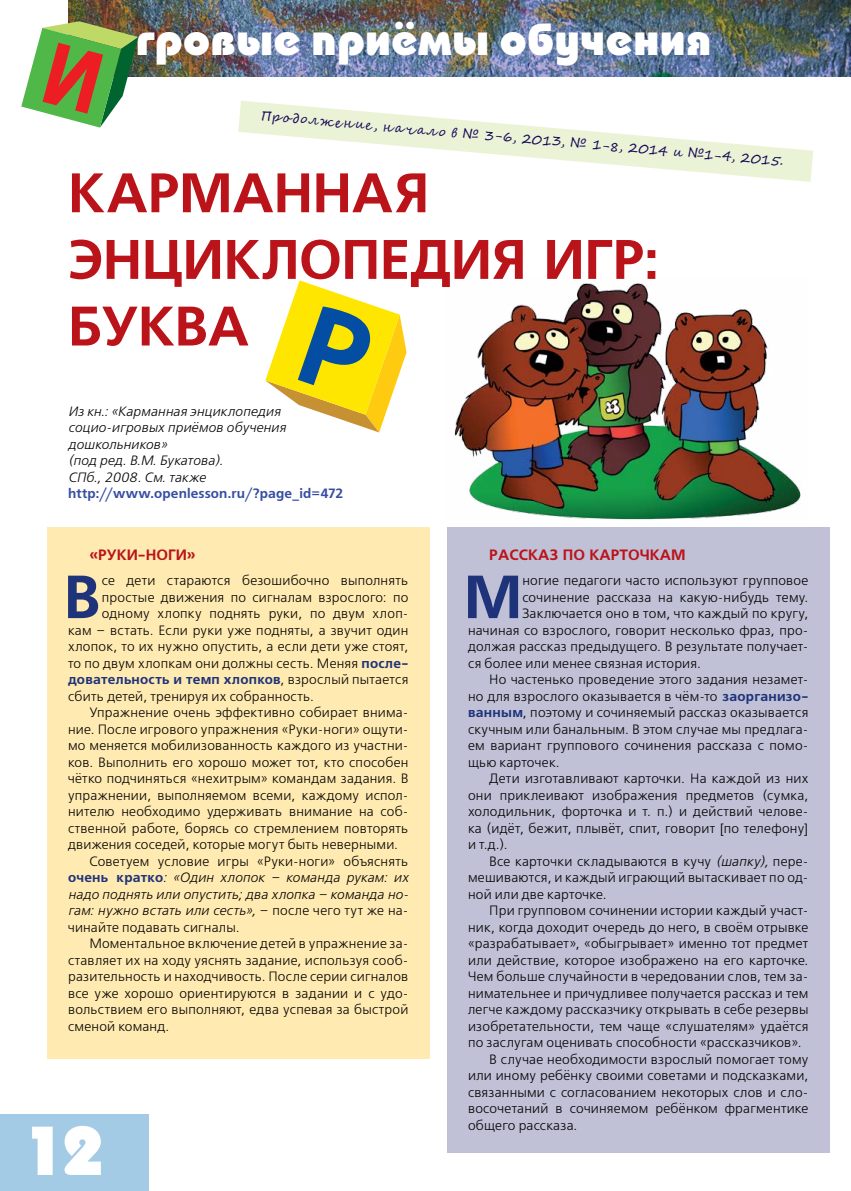
<style>
.page{position:relative;width:851px;height:1191px;background:#fff}
.page>*{position:absolute;margin:0;border:0;box-sizing:border-box;transform-origin:0 0}
.t1{font:800 69px "Bauhaus C";color:#fff}
.t2{font:700 60.6px "Free Set C";color:#1e3379}
.t3{font:700 55.5px/66.6px "Free Set C";letter-spacing:-.005em;color:#ba141a}
.t4{font:800 45px "Bauhaus C";letter-spacing:.01em;color:#fff}
.t5{font:700 15px "Free Set C";color:#ba141a}
.t6{font:13.5px "Free Set C";letter-spacing:.015em;color:#000}
.t7{font:italic 13.5px/16.5px "Free Set C";letter-spacing:.015em;color:#000}
.t8{font:13.5px "Segoe Script";color:#150958}
.t9{font:700 13.5px "Free Set C";letter-spacing:.02em;color:#1e3379}
.t10{font:700 13.5px "Free Set C";letter-spacing:.01em;color:#374fa2}
.s1{font-weight:700;color:#1e3379}
.s2{font-weight:400;color:#000}
.s3{font-weight:700;font-style:normal;color:#1e3379}
.s4{font-style:normal}
.s5{font-style:italic}
</style>
<div class="page">
<div style="left:0;top:1114px;width:149px;height:77px;background:#a4cbe6"></div>
<div style="left:446px;top:527px;width:383px;height:625px;background:#c0c0d6"></div>
<div style="left:47px;top:527px;width:382px;height:532px;background:#ffeab1"></div>
<img style="left:68px;top:0;width:782px;height:77px">
<svg style="left:21px;top:21px;width:117px;height:107px"></svg>
<svg style="left:238px;top:101px;width:575px;height:81px"></svg>
<svg style="left:265px;top:280px;width:141px;height:152px"></svg>
<img style="left:454px;top:283px;width:347px;height:237px">
<hr style="left:850px;top:606px;width:1px;height:585px;background:#f3d9b8">
<h3 class="t4" style="left:136px;top:13px;width:576px">гровые приёмы обучения</h3>
<p class="t8" style="left:262px;top:104px;width:526px;rotate:5deg">Пр о долж е н и е, н ач ал о в № 3-6, 2013, № 1-8, 2014 и №1-4, 2015.</p>
<h3 class="t3" style="left:68px;top:162px;width:592px">КАРМАННАЯ<br>ЭНЦИКЛОПЕДИЯ ИГР:<br>БУКВА</h3>
<p class="t7" style="left:68px;top:404px;width:219px">Из кн.: «Карманная энциклопедия социо-игровых приёмов обучения дошкольников»<br>(под ред. В.М. Букатова).<br>СПб., 2008. См. также</p>
<p class="t10" style="left:68px;top:486px;width:277px">http://www.openlesson.ru/?page_id=472</p>
<p class="t5" style="left:89px;top:546px;width:108px">«РУКИ-НОГИ»</p>
<h2 class="t2" style="left:64px;top:562px;width:39px">В</h2>
<p class="t6" style="left:102px;top:573px;width:308px">се дети стараются безошибочно выполнять</p>
<p class="t6" style="left:102px;top:590px;width:308px">простые движения по сигналам взрослого: по</p>
<p class="t6" style="left:102px;top:606px;width:308px">одному хлопку поднять руки, по двум хлоп-</p>
<p class="t6" style="left:68px;top:623px;width:342px">кам – встать. Если руки уже подняты, а звучит один</p>
<p class="t6" style="left:68px;top:639px;width:342px">хлопок, то их нужно опустить, а если дети уже стоят,</p>
<p class="t6" style="left:68px;top:656px;width:342px">то по двум хлопкам они должны сесть. Меняя <span class="s1">после-</span></p>
<p class="t9" style="left:68px;top:672px;width:342px">довательность и темп хлопков<span class="s2">, взрослый пытается</span></p>
<p class="t6" style="left:68px;top:689px;width:247px">сбить детей, тренируя их собранность.</p>
<p class="t6" style="left:89px;top:705px;width:320px">Упражнение очень эффективно собирает внима-</p>
<p class="t6" style="left:68px;top:722px;width:342px">ние. После игрового упражнения «Руки-ноги» ощути-</p>
<p class="t6" style="left:68px;top:738px;width:342px">мо меняется мобилизованность каждого из участни-</p>
<p class="t6" style="left:68px;top:755px;width:342px">ков. Выполнить его хорошо может тот, кто способен</p>
<p class="t6" style="left:68px;top:771px;width:342px">чётко подчиняться «нехитрым» командам задания. В</p>
<p class="t6" style="left:68px;top:788px;width:342px">упражнении, выполняемом всеми, каждому испол-</p>
<p class="t6" style="left:68px;top:804px;width:342px">нителю необходимо удерживать внимание на соб-</p>
<p class="t6" style="left:68px;top:821px;width:342px">ственной работе, борясь со стремлением повторять</p>
<p class="t6" style="left:68px;top:837px;width:331px">движения соседей, которые могут быть неверными.</p>
<p class="t6" style="left:89px;top:854px;width:320px">Советуем условие игры «Руки-ноги» объяснять</p>
<p class="t7" style="left:68px;top:870px;width:342px"><span class="s3">очень кратко</span>: «Один хлопок – команда рукам: их</p>
<p class="t7" style="left:68px;top:886px;width:342px">надо поднять или опустить; два хлопка – команда но-</p>
<p class="t7" style="left:68px;top:903px;width:342px">гам: нужно встать или сесть», <span class="s4">– после чего тут же на-</span></p>
<p class="t6" style="left:68px;top:920px;width:173px">чинайте подавать сигналы.</p>
<p class="t6" style="left:89px;top:936px;width:320px">Моментальное включение детей в упражнение за-</p>
<p class="t6" style="left:68px;top:953px;width:342px">ставляет их на ходу уяснять задание, используя сооб-</p>
<p class="t6" style="left:68px;top:969px;width:342px">разительность и находчивость. После серии сигналов</p>
<p class="t6" style="left:68px;top:986px;width:342px">все уже хорошо ориентируются в задании и с удо-</p>
<p class="t6" style="left:68px;top:1002px;width:342px">вольствием его выполняют, едва успевая за быстрой</p>
<p class="t6" style="left:68px;top:1019px;width:103px">сменой команд.</p>
<h1 class="t1" style="left:23px;top:1109px;width:84px">12</h1>
<p class="t5" style="left:489px;top:546px;width:198px">РАССКАЗ ПО КАРТОЧКАМ</p>
<h2 class="t2" style="left:463px;top:562px;width:60px">М</h2>
<p class="t6" style="left:522px;top:573px;width:287px">ногие педагоги часто используют групповое</p>
<p class="t6" style="left:522px;top:590px;width:287px">сочинение рассказа на какую-нибудь тему.</p>
<p class="t6" style="left:522px;top:606px;width:287px">Заключается оно в том, что каждый по кругу,</p>
<p class="t6" style="left:468px;top:623px;width:342px">начиная со взрослого, говорит несколько фраз, про-</p>
<p class="t6" style="left:468px;top:639px;width:342px">должая рассказ предыдущего. В результате получает-</p>
<p class="t6" style="left:468px;top:656px;width:234px">ся более или менее связная история.</p>
<p class="t6" style="left:489px;top:672px;width:320px">Но частенько проведение этого задания незамет-</p>
<p class="t6" style="left:468px;top:689px;width:342px">но для взрослого оказывается в чём-то <span class="s1">заорганизо-</span></p>
<p class="t6" style="left:468px;top:705px;width:342px"><span class="s1">ванным</span>, поэтому и сочиняемый рассказ оказывается</p>
<p class="t6" style="left:468px;top:722px;width:342px">скучным или банальным. В этом случае мы предлага-</p>
<p class="t6" style="left:468px;top:738px;width:342px">ем вариант группового сочинения рассказа с помо-</p>
<p class="t6" style="left:468px;top:755px;width:93px">щью карточек.</p>
<p class="t6" style="left:489px;top:771px;width:320px">Дети изготавливают карточки. На каждой из них</p>
<p class="t6" style="left:468px;top:788px;width:342px">они приклеивают изображения предметов (сумка,</p>
<p class="t6" style="left:468px;top:804px;width:342px">холодильник, форточка и т. п.) и действий челове-</p>
<p class="t6" style="left:468px;top:821px;width:342px">ка (идёт, бежит, плывёт, спит, говорит [по телефону]</p>
<p class="t6" style="left:468px;top:837px;width:41px">и т.д.).</p>
<p class="t6" style="left:489px;top:854px;width:320px">Все карточки складываются в кучу <span class="s5">(шапку),</span> пере-</p>
<p class="t6" style="left:468px;top:870px;width:342px">мешиваются, и каждый играющий вытаскивает по од-</p>
<p class="t6" style="left:468px;top:887px;width:140px">ной или две карточке.</p>
<p class="t6" style="left:489px;top:903px;width:320px">При групповом сочинении истории каждый участ-</p>
<p class="t6" style="left:468px;top:920px;width:342px">ник, когда доходит очередь до него, в своём отрывке</p>
<p class="t6" style="left:468px;top:936px;width:342px">«разрабатывает», «обыгрывает» именно тот предмет</p>
<p class="t6" style="left:468px;top:953px;width:342px">или действие, которое изображено на его карточке.</p>
<p class="t6" style="left:468px;top:969px;width:342px">Чем больше случайности в чередовании слов, тем за-</p>
<p class="t6" style="left:468px;top:986px;width:342px">нимательнее и причудливее получается рассказ и тем</p>
<p class="t6" style="left:468px;top:1002px;width:342px">легче каждому рассказчику открывать в себе резервы</p>
<p class="t6" style="left:468px;top:1019px;width:342px">изобретательности, тем чаще «слушателям» удаётся</p>
<p class="t6" style="left:468px;top:1035px;width:335px">по заслугам оценивать способности «рассказчиков».</p>
<p class="t6" style="left:489px;top:1051px;width:320px">В случае необходимости взрослый помогает тому</p>
<p class="t6" style="left:468px;top:1068px;width:342px">или иному ребёнку своими советами и подсказками,</p>
<p class="t6" style="left:468px;top:1084px;width:342px">связанными с согласованием некоторых слов и сло-</p>
<p class="t6" style="left:468px;top:1101px;width:342px">восочетаний в сочиняемом ребёнком фрагментике</p>
<p class="t6" style="left:468px;top:1117px;width:111px">общего рассказа.</p>
</div>
